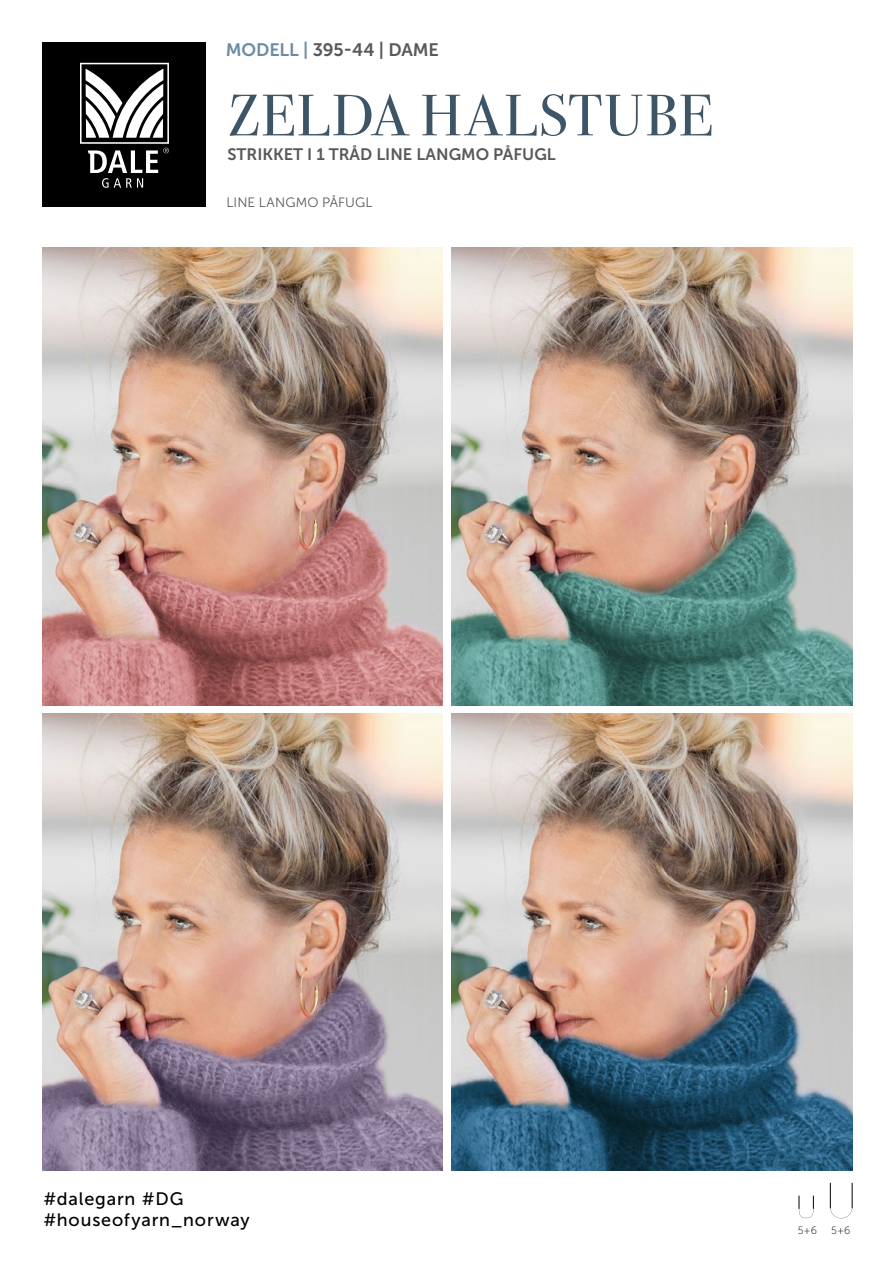
<style>
.page{position:relative;width:893px;height:1263px;background:#fff}
.page>*{position:absolute;margin:0;border:0;box-sizing:border-box;transform-origin:0 0}
.t1{font:58.5px "Bodoni Svty Two ITCTT";letter-spacing:.03em;color:#3d5567}
.t2{font:18px/21px "Museo Sans 500";letter-spacing:.045em;color:#000}
.t3{font:18px "Museo Sans 700";letter-spacing:-.005em;color:#58595b}
.t4{font:16.5px "Museo Sans 700";color:#58595b}
.t5{font:13.5px "Museo Sans 300";letter-spacing:.01em;color:#58595b}
.t6{font:10.5px "Museo Sans 100";color:#000}
.s1{color:#6d8ca3}
</style>
<div class="page">
<div style="left:43px;top:43px;width:163px;height:164px;background:#000"></div>
<svg style="left:80px;top:63px;width:89px;height:125px"></svg>
<img style="left:43px;top:248px;width:400px;height:457px">
<img style="left:452px;top:248px;width:400px;height:457px">
<img style="left:43px;top:713px;width:400px;height:458px">
<img style="left:452px;top:713px;width:400px;height:458px">
<svg style="left:830px;top:1183px;width:23px;height:35px"></svg>
<svg style="left:798px;top:1195px;width:16px;height:23px"></svg>
<p class="t3" style="left:226px;top:40px;width:215px"><span class="s1">MODELL |</span> 395-44 | DAME</p>
<p class="t1" style="left:227px;top:68px;width:487px">ZELDA HALSTUBE</p>
<p class="t4" style="left:227px;top:145px;width:330px">STRIKKET I 1 TRÅD LINE LANGMO PÅFUGL</p>
<p class="t5" style="left:227px;top:195px;width:148px">LINE LANGMO PÅFUGL</p>
<p class="t2" style="left:43px;top:1188px;width:208px">#dalegarn #DG #houseofyarn_norway</p>
<p class="t6" style="left:798px;top:1225px;width:21px">5+6</p>
<p class="t6" style="left:831px;top:1225px;width:21px">5+6</p>
</div>
